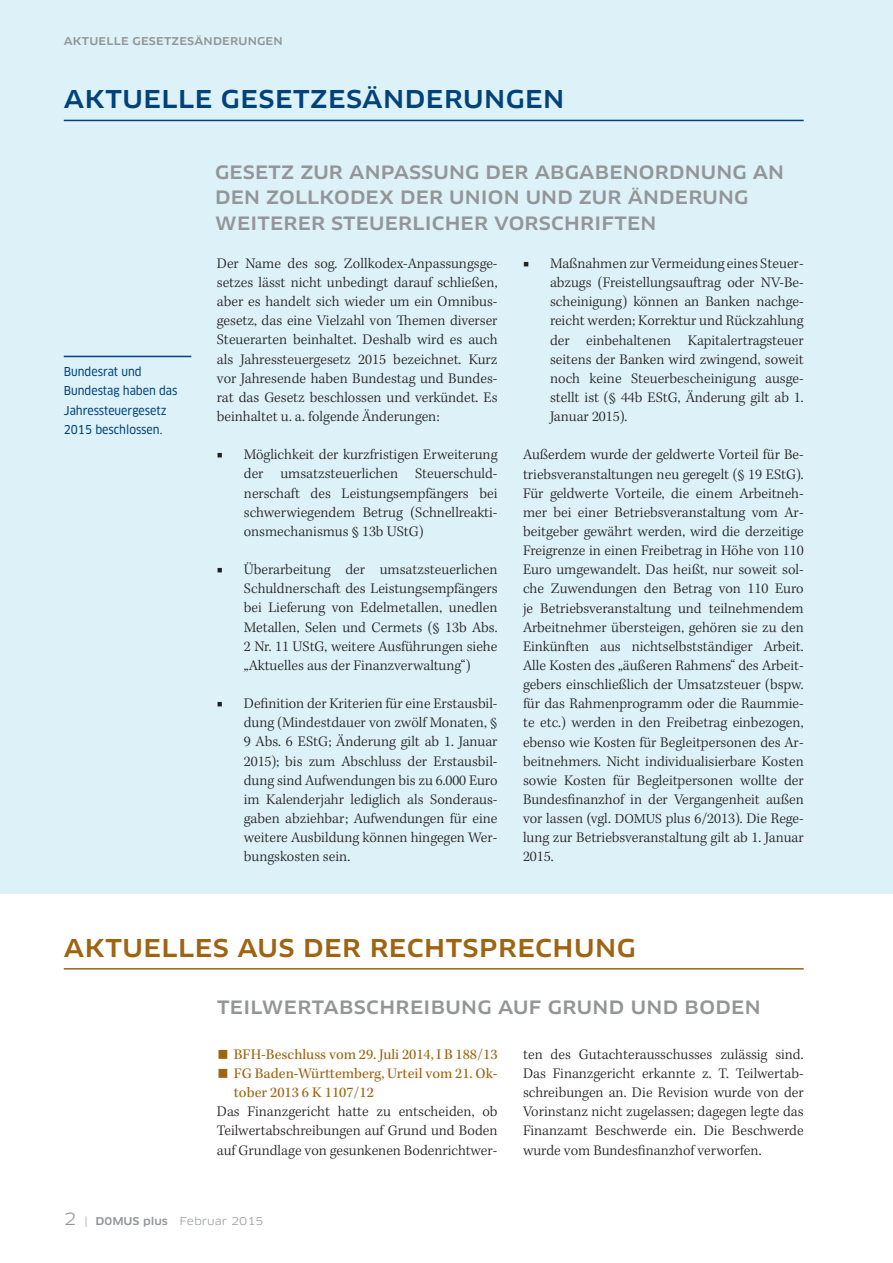
<style>
.page{position:relative;width:893px;height:1263px;background:#fff}
.page>*{position:absolute;margin:0;border:0;box-sizing:border-box;transform-origin:0 0}
.t1{font:500 expanded 24px "Clan Pro";letter-spacing:.02em;color:#9e6412}
.t2{font:500 expanded 24px "Clan Pro";letter-spacing:.02em;color:#004279}
.t3{font:500 expanded 18px "Clan Pro";letter-spacing:.01em;color:#939598}
.t4{font:300 15px/19.2px "Kepler Std";color:#231f20;text-align:justify}
.t5{font:15px/19.2px "Kepler Std";color:#9e6412}
.t6{font:12px/19.2px "Clan Pro Narr News";color:#004279}
.t7{font:500 expanded 10.5px "Clan Pro";letter-spacing:.02em;color:#939598}
.t8{font:expanded 10.5px "Clan Pro";color:#939598}
.s1{font-weight:400}
.s2{font-size:14.25px}
.s3{font-size:30px}
.s4{font-size:16.5px}
.s5{font-weight:500}
</style>
<div class="page">
<div style="left:0;top:0;width:893px;height:893px;background:#dcf1f8"></div>
<hr style="left:64px;top:120px;width:740px;height:1px;background:#004279">
<hr style="left:64px;top:968px;width:740px;height:1px;background:#9e6412">
<hr style="left:64px;top:356px;width:127px;height:1px;background:#004279">
<p class="t7" style="left:64px;top:35px;width:18px">AKTUELLE</p>
<p class="t7" style="left:133px;top:35px;width:17px">GESETZ</p>
<p class="t7" style="left:179px;top:35px;width:105px">ESÄNDERUNGEN</p>
<h1 class="t2" style="left:64px;top:85px;width:502px">AKTUELLE GESETZESÄNDERUNGEN</h1>
<p class="t6" style="left:64px;top:362px;width:115px">Bundesrat und<br>Bundestag haben das<br>Jahressteuergesetz<br>2015 beschlossen.</p>
<p class="t3" style="left:215px;top:161px;width:28px">GESETZ</p>
<p class="t3" style="left:300px;top:161px;width:15px">ZUR</p>
<p class="t3" style="left:349px;top:161px;width:75px">ANPASSUN</p>
<p class="t3" style="left:465px;top:161px;width:35px">G DER</p>
<p class="t3" style="left:535px;top:161px;width:136px">ABGABEN ORDNUN</p>
<p class="t3" style="left:732px;top:161px;width:50px">G AN</p>
<p class="t3" style="left:215px;top:187px;width:15px">DEN</p>
<p class="t3" style="left:266px;top:187px;width:43px">ZOLLK</p>
<p class="t3" style="left:334px;top:187px;width:81px">ODEX DER</p>
<p class="t3" style="left:449px;top:187px;width:93px">UNION UND</p>
<p class="t3" style="left:579px;top:187px;width:15px">ZUR</p>
<p class="t3" style="left:628px;top:187px;width:16px">ÄNDERUN</p>
<p class="t3" style="left:734px;top:187px;width:16px">G</p>
<p class="t3" style="left:215px;top:212px;width:57px">WEITERER</p>
<p class="t3" style="left:331px;top:212px;width:15px">STEUERL</p>
<p class="t3" style="left:425px;top:212px;width:22px">ICHER</p>
<p class="t3" style="left:494px;top:212px;width:45px">VORSCHR</p>
<p class="t3" style="left:594px;top:212px;width:35px">IFTEN</p>
<p class="t4" style="left:217px;top:254px;width:282px">Der Name des sog. Zollkodex-Anpassungsge&shy;setzes lässt nicht unbedingt darauf schließen, aber es handelt sich wieder um ein Omnibus&shy;gesetz, das eine Vielzahl von Themen diverser Steuerarten beinhaltet. Deshalb wird es auch als Jahressteuergesetz 2015 bezeichnet. Kurz vor Jahresende haben Bundestag und Bundes&shy;rat das Gesetz beschlossen und verkündet. Es beinhaltet u. a. folgende Änderungen:</p>
<p class="t4" style="left:244px;top:446px;width:255px;text-indent:-27px"><span class="s1">■</span> Möglichkeit der kurzfristigen Erweiterung der umsatzsteuerlichen Steuerschuld&shy;nerschaft des Leistungsempfängers bei schwerwiegendem Betrug (Schnellreakti&shy;onsmechanismus § 13b UStG)</p>
<p class="t4" style="left:244px;top:560px;width:255px;text-indent:-27px"><span class="s1">■</span> Überarbeitung der umsatzsteuerlichen Schuldnerschaft des Leistungsempfängers bei Lieferung von Edelmetallen, unedlen Metallen, Selen und Cermets (§ 13b Abs.<br>2 Nr. 11 UStG, weitere Ausführungen siehe „Aktuelles aus der Finanzverwaltung“)</p>
<p class="t4" style="left:244px;top:694px;width:255px;text-indent:-27px"><span class="s1">■</span> Definition der Kriterien für eine Erstausbil&shy;dung (Mindestdauer von zwölf Monaten, § 9 Abs. 6 EStG; Änderung gilt ab 1. Januar 2015); bis zum Abschluss der Erstausbil&shy;dung sind Aufwendungen bis zu 6.000 Euro im Kalenderjahr lediglich als Sonderaus&shy;gaben abziehbar; Aufwendungen für eine weitere Ausbildung können hingegen Wer&shy;bungskosten sein.</p>
<p class="t4" style="left:550px;top:254px;width:255px;text-indent:-27px"><span class="s1">■</span> Maßnahmen zur Vermeidung eines Steuer&shy;abzugs (Freistellungsauftrag oder NV-Be&shy;scheinigung) können an Banken nachge&shy;reicht werden; Korrektur und Rückzahlung der einbehaltenen Kapitalertragsteuer seitens der Banken wird zwingend, soweit noch keine Steuerbescheinigung ausge&shy;stellt ist (§ 44b EStG, Änderung gilt ab 1.<br>Januar 2015).</p>
<p class="t4" style="left:523px;top:446px;width:282px">Außerdem wurde der geldwerte Vorteil für Be&shy;triebsveranstaltungen neu geregelt (§ 19 EStG).<br>Für geldwerte Vorteile, die einem Arbeitneh&shy;mer bei einer Betriebsveranstaltung vom Ar&shy;beitgeber gewährt werden, wird die derzeitige Freigrenze in einen Freibetrag in Höhe von 110<br>Euro umgewandelt. Das heißt, nur soweit sol&shy;che Zuwendungen den Betrag von 110 Euro je Betriebsveranstaltung und teilnehmendem Arbeitnehmer übersteigen, gehören sie zu den Einkünften aus nichtselbstständiger Arbeit.<br>Alle Kosten des „äußeren Rahmens“ des Arbeit&shy;gebers einschließlich der Umsatzsteuer (bspw. für das Rahmenprogramm oder die Raummie&shy;te etc.) werden in den Freibetrag einbezogen, ebenso wie Kosten für Begleitpersonen des Ar&shy;beitnehmers. Nicht individualisierbare Kosten sowie Kosten für Begleitpersonen wollte der Bundesfinanzhof in der Vergangenheit außen vor lassen (vgl. <span class="s2">DOMUS</span> plus 6/2013). Die Rege&shy;lung zur Betriebsveranstaltung gilt ab 1. Januar 2015.</p>
<h1 class="t1" style="left:64px;top:934px;width:570px">AKTUELLES AUS DER RECHTSPRECHUNG</h1>
<p class="t3" style="left:217px;top:997px;width:81px">TEILWERT</p>
<p class="t3" style="left:323px;top:997px;width:46px">ABSCHRE</p>
<p class="t3" style="left:424px;top:997px;width:155px">IBUNG AUF GRUND</p>
<p class="t3" style="left:631px;top:997px;width:16px">UND</p>
<p class="t3" style="left:685px;top:997px;width:46px">BODEN</p>
<p class="t5" style="left:217px;top:1045px;width:282px"><span class="s3">■</span> BFH-Beschluss vom 29. Juli 2014, I B 188/13</p>
<p class="t5" style="left:234px;top:1064px;width:265px;text-indent:-17px"><span class="s3">■</span> FG Baden-Württemberg, Urteil vom 21. Ok&shy;tober 2013 6 K 1107/12</p>
<p class="t4" style="left:217px;top:1103px;width:282px">Das Finanzgericht hatte zu entscheiden, ob Teilwertabschreibungen auf Grund und Boden auf Grundlage von gesunkenen Bodenrichtwer-</p>
<p class="t8" style="left:64px;top:1215px;width:201px"><span class="s4">2</span> | <span class="s5">D0MUS PLUS</span> Februar 2015</p>
<p class="t4" style="left:523px;top:1045px;width:282px">ten des Gutachterausschusses zulässig sind.<br>Das Finanzgericht erkannte z. T. Teilwertab&shy;schreibungen an. Die Revision wurde von der Vorinstanz nicht zugelassen; dagegen legte das Finanzamt Beschwerde ein. Die Beschwerde wurde vom Bundesfinanzhof verworfen.</p>
</div>
